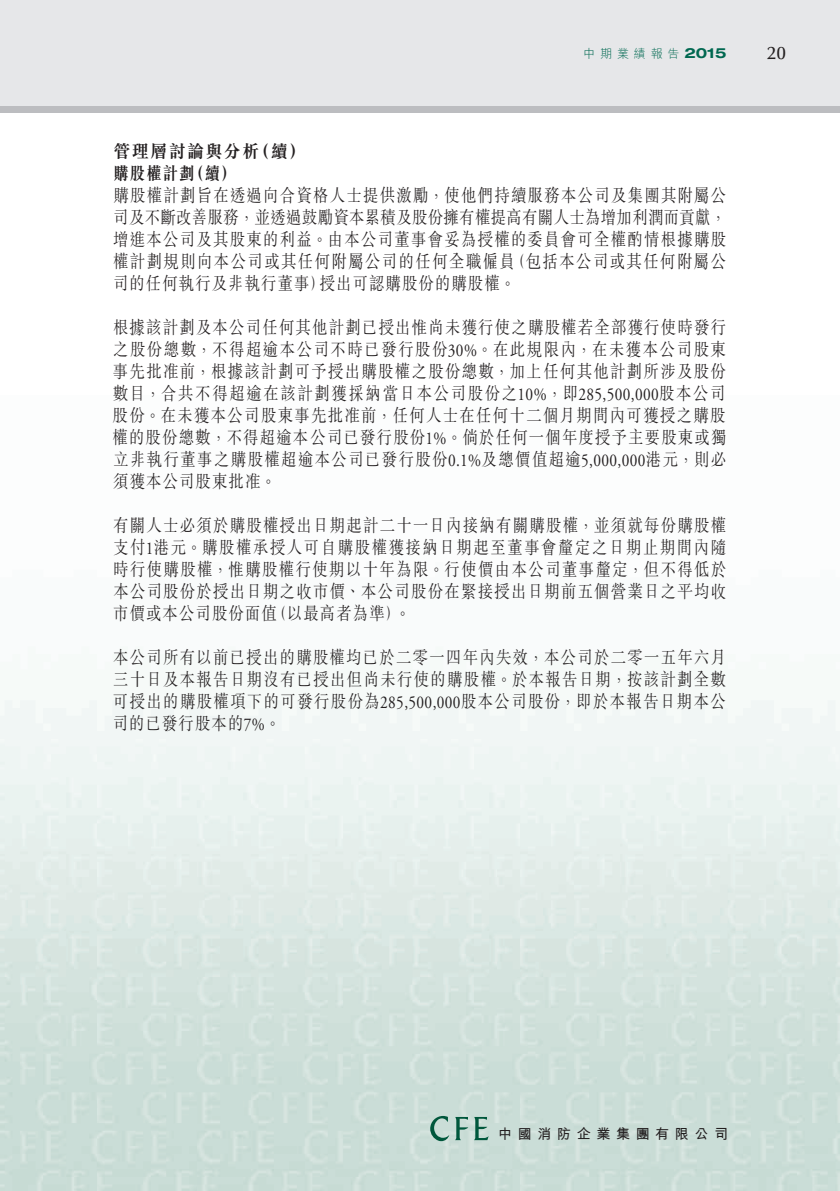
<style>
.page{position:relative;width:840px;height:1191px;background:#fff}
.page>*{position:absolute;margin:0;border:0;box-sizing:border-box;transform-origin:0 0}
.t1{font:300 18px/22px "M Sung HK";letter-spacing:.085em;color:#231f20;text-align:right;scale:.85 1}
.t2{font:300 18px "M Sung HK";letter-spacing:.105em;color:#231f20;scale:.85 1}
.t3{font:700 18px/22px "M Sung HK";letter-spacing:.075em;color:#231f20;scale:.95 1}
.t4{font:700 18px "M Sung HK";letter-spacing:.075em;color:#231f20;scale:.85 1}
.t5{font:500 18px "Optima LT Std";color:#231f20}
.t6{font:700 14px "M Hei HK";letter-spacing:.4em;color:#231f20}
.t7{font:700 expanded 14px "Helvetica Neue LT Std";color:#006850}
.t8{font:300 12px "M Hei HK";letter-spacing:.4em;color:#006850}
.s1{font-family:"Adobe Garamond Pro";font-weight:400}
</style>
<div class="page">
<div style="left:0;top:0;width:839px;height:113px;background:#e6e7e9"></div>
<div style="left:0;top:106px;width:839px;height:7px;background:#bcbdc0"></div>
<svg style="left:430px;top:1116px;width:19px;height:25px"></svg>
<svg style="left:455px;top:1117px;width:33px;height:23px"></svg>
<p class="t8" style="left:583px;top:45px;width:97px">中期業績報告</p>
<p class="t7" style="left:684px;top:44px;width:44px">2015</p>
<p class="t3" style="left:189px;top:139px;width:75px;text-indent:-76px">管理層討論與分析（續(</p>
<p class="t3" style="left:253px;top:139px;width:56px">（續(</p>
<p class="t4" style="left:113px;top:161px;width:97px">購股權計劃</p>
<p class="t1" style="left:113px;top:183px;width:722px">購股權計劃旨在透過向合資格人士提供激勵，使他們持續服務本公司及集團其附屬公司及不斷改善服務，並透過鼓勵資本累積及股份擁有權提高有關人士為增加利潤而貢獻，增進本公司及其股東的利益。由本公司董事會妥為授權的委員會可全權酌情根據購股（包括本公司或其任何附屬公</p>
<p class="t1" style="left:113px;top:249px;width:474px">權計劃規則向本公司或其任何附屬公司的任何全職僱員授出可認購股份的購股權。</p>
<p class="t1" style="left:113px;top:271px;width:251px">司的任何執行及非執行董事）</p>
<p class="t1" style="left:112px;top:315px;width:723px;text-align:justify">根據該計劃及本公司任何其他計劃已授出惟尚未獲行使之購股權若全部獲行使時發行之股份總數，不得超逾本公司不時已發行股份<span class="s1">30%</span>。在此規限內，在未獲本公司股東事先批准前，根據該計劃可予授出購股權之股份總數，加上任何其他計劃所涉及股份數目，合共不得超逾在該計劃獲採納當日本公司股份之<span class="s1">10%</span>，即<span class="s1">285,500,000</span>股本公司股份。在未獲本公司股東事先批准前，任何人士在任何十二個月期間內可獲授之購股權的股份總數，不得超逾本公司已發行股份<span class="s1">1%</span>。倘於任何一個年度授予主要股東或獨立非執行董事之購股權超逾本公司已發行股份<span class="s1">0.1%</span>及總價值超逾<span class="s1">5,000,000</span>港元，則必須獲本公司股東批准。</p>
<p class="t1" style="left:113px;top:513px;width:722px">有關人士必須於購股權授出日期起計二十一日內接納有關購股權，並須就每份購股權</p>
<p class="t2" style="left:113px;top:535px;width:722px">支付<span class="s1">1</span>港元。購股權承授人可自購股權獲接納日期起至董事會釐定之日期止期間內隨</p>
<p class="t1" style="left:113px;top:557px;width:722px">時行使購股權，惟購股權行使期以十年為限。行使價由本公司董事釐定，但不得低於</p>
<p class="t1" style="left:113px;top:579px;width:722px">本公司股份於授出日期之收市價、本公司股份在緊接授出日期前五個營業日之平均收</p>
<p class="t1" style="left:271px;top:601px;width:165px">（以最高者為準 。(</p>
<p class="t1" style="left:113px;top:601px;width:194px">市價或本公司股份面值</p>
<p class="t1" style="left:113px;top:645px;width:722px;text-align:justify">本公司所有以前已授出的購股權均已於二零一四年內失效，本公司於二零一五年六月三十日及本報告日期沒有已授出但尚未行使的購股權。於本報告日期，按該計劃全數可授出的購股權項下的可發行股份為<span class="s1">285,500,000</span>股本公司股份，即於本報告日期本公司的已發行股本的<span class="s1">7%</span>。</p>
<p class="t5" style="left:766px;top:43px;width:20px">20</p>
<p class="t6" style="left:498px;top:1124px;width:231px">中國消防企業集團有限公司</p>
</div>
